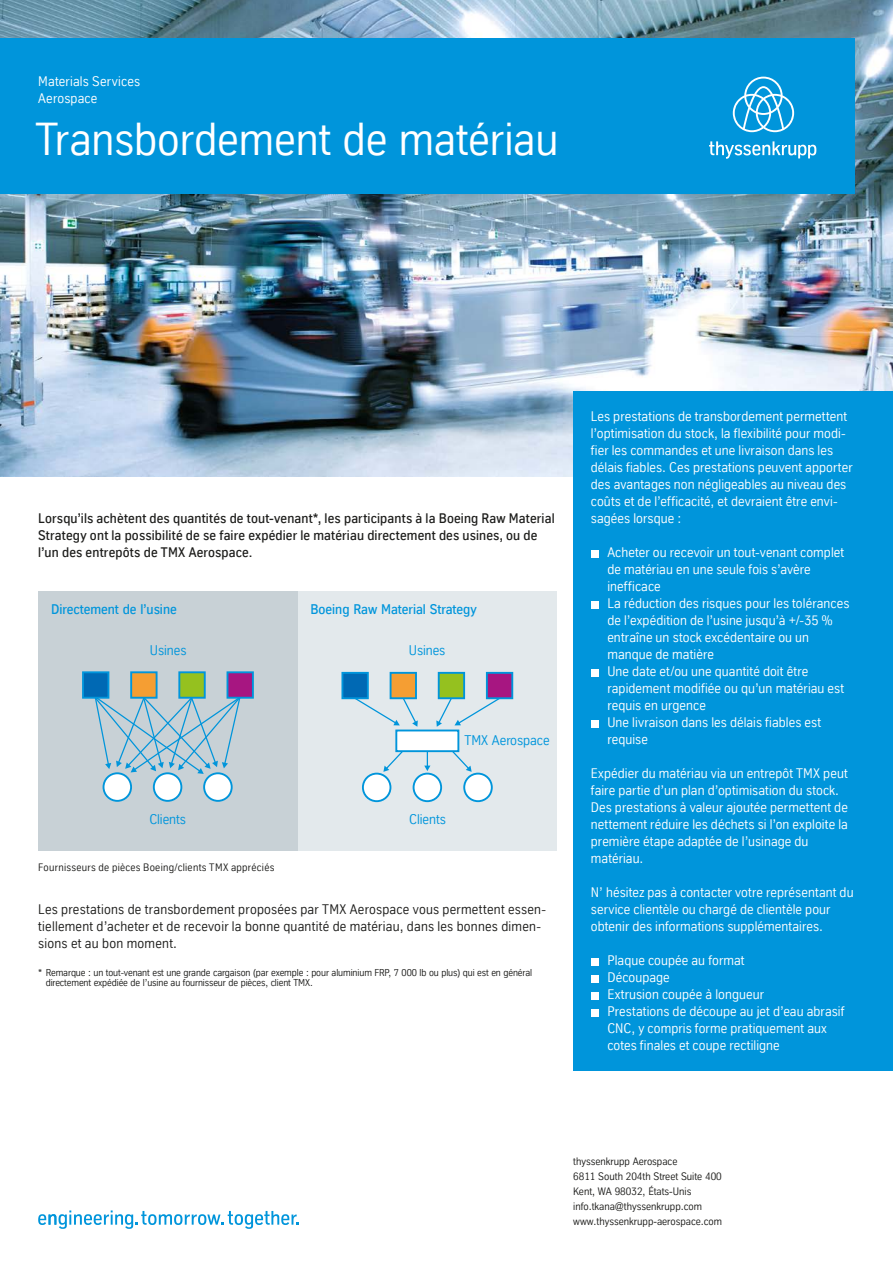
<style>
.page{position:relative;width:893px;height:1263px;background:#fff}
.page>*{position:absolute;margin:0;border:0;box-sizing:border-box;transform-origin:0 0}
.t1{font:45px "TK Type";color:#fff}
.t2{font:500 13.65px "TK Type";color:#0095db}
.t3{font:13.65px "TK Type";letter-spacing:-.005em;color:#0095db}
.t4{font:13.5px/17px "TK Type";letter-spacing:.005em;color:#fff}
.t5{font:500 13.5px/17px "TK Type";letter-spacing:.015em;color:#1d1d1b}
.t6{font:13.5px/17px "TK Type";letter-spacing:.015em;color:#1d1d1b}
.t7{font:10.5px/15px "TK Type";color:#1d1d1b}
.t8{font:10.5px "TK Type";letter-spacing:.03em;color:#1d1d1b}
.t9{font:9.75px/10.5px "TK Type";letter-spacing:-.01em;color:#1d1d1b}
</style>
<div class="page">
<svg style="left:38px;top:1210px;width:261px;height:19px"></svg>
<div style="left:298px;top:591px;width:259px;height:260px;background:#e3e9ec"></div>
<div style="left:38px;top:591px;width:260px;height:260px;background:#c8d1d6"></div>
<svg style="left:95px;top:694px;width:145px;height:80px"></svg>
<div style="left:82px;top:671px;width:27px;height:28px;background:#0069b4;border:2px solid #0095db"></div>
<div style="left:178px;top:671px;width:28px;height:28px;background:#95c11f;border:2px solid #0095db"></div>
<div style="left:227px;top:671px;width:27px;height:28px;background:#a71681;border:2px solid #0095db"></div>
<div style="left:204px;top:773px;width:28px;height:28px;background:#fff;border-radius:50%"></div>
<div style="left:203px;top:772px;width:30px;height:30px;border:2px solid #0095db;border-radius:50%"></div>
<div style="left:154px;top:773px;width:27px;height:28px;background:#fff;border-radius:50%"></div>
<div style="left:153px;top:772px;width:29px;height:30px;border:2px solid #0095db;border-radius:50%"></div>
<div style="left:104px;top:773px;width:27px;height:28px;background:#fff;border-radius:50%"></div>
<div style="left:103px;top:772px;width:29px;height:30px;border:2px solid #0095db;border-radius:50%"></div>
<div style="left:130px;top:671px;width:28px;height:28px;background:#f59e33;border:2px solid #0095db"></div>
<svg style="left:383px;top:752px;width:34px;height:20px"></svg>
<svg style="left:438px;top:736px;width:34px;height:36px"></svg>
<svg style="left:424px;top:752px;width:6px;height:19px"></svg>
<div style="left:341px;top:672px;width:28px;height:27px;background:#0069b4;border:2px solid #0095db"></div>
<svg style="left:351px;top:693px;width:67px;height:34px"></svg>
<svg style="left:436px;top:693px;width:68px;height:34px"></svg>
<div style="left:486px;top:672px;width:27px;height:27px;background:#a71681;border:2px solid #0095db"></div>
<div style="left:464px;top:774px;width:28px;height:27px;background:#fff;border-radius:50%"></div>
<div style="left:463px;top:773px;width:30px;height:29px;border:2px solid #0095db;border-radius:50%"></div>
<div style="left:414px;top:774px;width:27px;height:27px;background:#fff;border-radius:50%"></div>
<div style="left:413px;top:773px;width:29px;height:29px;border:2px solid #0095db;border-radius:50%"></div>
<div style="left:363px;top:774px;width:27px;height:27px;background:#fff;border-radius:50%"></div>
<div style="left:362px;top:773px;width:29px;height:29px;border:2px solid #0095db;border-radius:50%"></div>
<div style="left:395px;top:729px;width:64px;height:23px;background:#fff;border:2px solid #0095db"></div>
<div style="left:438px;top:672px;width:27px;height:27px;background:#95c11f;border:2px solid #0095db"></div>
<div style="left:390px;top:672px;width:27px;height:27px;background:#f59e33;border:2px solid #0095db"></div>
<img style="left:0;top:0;width:893px;height:476px">
<div style="left:0;top:38px;width:855px;height:155px;background:#0095db"></div>
<div style="left:574px;top:391px;width:319px;height:680px;background:#0095db"></div>
<div style="left:591px;top:550px;width:7px;height:7px;background:#fff"></div>
<div style="left:591px;top:601px;width:7px;height:7px;background:#fff"></div>
<div style="left:591px;top:669px;width:7px;height:7px;background:#fff"></div>
<div style="left:591px;top:720px;width:7px;height:7px;background:#fff"></div>
<div style="left:591px;top:992px;width:7px;height:7px;background:#fff"></div>
<div style="left:591px;top:975px;width:7px;height:7px;background:#fff"></div>
<div style="left:591px;top:958px;width:7px;height:7px;background:#fff"></div>
<div style="left:591px;top:1009px;width:7px;height:7px;background:#fff"></div>
<svg style="left:733px;top:77px;width:61px;height:55px"></svg>
<svg style="left:709px;top:141px;width:107px;height:18px"></svg>
<p class="t4" style="left:38px;top:73px;width:103px;line-height:16.5px">Materials Services<br>Aerospace</p>
<h1 class="t1" style="left:36px;top:114px;width:524px">Transbordement de matériau</h1>
<p class="t5" style="left:38px;top:510px;width:518px">Lorsqu’ils achètent des quantités de tout-venant*, les participants à la Boeing Raw Material<br>Strategy ont la possibilité de se faire expédier le matériau directement des usines, ou de l’un des entrepôts de TMX Aerospace.</p>
<p class="t2" style="left:51px;top:601px;width:127px">Directement de l’usine</p>
<p class="t2" style="left:310px;top:601px;width:168px">Boeing Raw Material Strategy</p>
<p class="t3" style="left:150px;top:643px;width:38px">Usines</p>
<p class="t3" style="left:409px;top:643px;width:38px">Usines</p>
<p class="t3" style="left:465px;top:733px;width:87px">TMX Aerospace</p>
<p class="t3" style="left:149px;top:811px;width:38px">Clients</p>
<p class="t3" style="left:409px;top:811px;width:38px">Clients</p>
<p class="t8" style="left:38px;top:861px;width:238px">Fournisseurs de pièces Boeing/clients TMX appréciés</p>
<p class="t6" style="left:38px;top:901px;width:509px">Les prestations de transbordement proposées par TMX Aerospace vous permettent essen&shy;tiellement d’acheter et de recevoir la bonne quantité de matériau, dans les bonnes dimen&shy;sions et au bon moment.</p>
<p class="t9" style="left:46px;top:967px;width:488px;text-indent:-7px">* Remarque : un tout-venant est une grande cargaison (par exemple : pour aluminium FRP, 7 000 lb ou plus) qui est en général directement expédiée de l’usine au fournisseur de pièces, client TMX.</p>
<p class="t4" style="left:591px;top:408px;width:263px">Les prestations de transbordement permettent l’optimisation du stock, la flexibilité pour modi&shy;fier les commandes et une livraison dans les délais fiables. Ces prestations peuvent apporter des avantages non négligeables au niveau des coûts et de l’efficacité, et devraient être envi&shy;sagées lorsque :</p>
<p class="t4" style="left:607px;top:544px;width:244px">Acheter ou recevoir un tout-venant complet de matériau en une seule fois s’avère inefficace<br>La réduction des risques pour les tolérances de l’expédition de l’usine jusqu’à +/-35 % entraîne un stock excédentaire ou un manque de matière<br>Une date et/ou une quantité doit être rapidement modifiée ou qu’un matériau est requis en urgence<br>Une livraison dans les délais fiables est requise</p>
<p class="t4" style="left:591px;top:765px;width:258px">Expédier du matériau via un entrepôt TMX peut faire partie d’un plan d’optimisation du stock.<br>Des prestations à valeur ajoutée permettent de nettement réduire les déchets si l’on exploite la première étape adaptée de l’usinage du matériau.</p>
<p class="t4" style="left:591px;top:884px;width:264px">N’ hésitez pas à contacter votre représentant du service clientèle ou chargé de clientèle pour obtenir des informations supplémentaires.</p>
<p class="t4" style="left:607px;top:952px;width:239px">Plaque coupée au format<br>Découpage<br>Extrusion coupée à longueur<br>Prestations de découpe au jet d’eau abrasif<br>CNC, y compris forme pratiquement aux cotes finales et coupe rectiligne</p>
<p class="t7" style="left:573px;top:1154px;width:150px">thyssenkrupp Aerospace<br>6811 South 204th Street Suite 400<br>Kent, WA 98032, États-Unis info.tkana@thyssenkrupp.com www.thyssenkrupp-aerospace.com</p>
</div>
